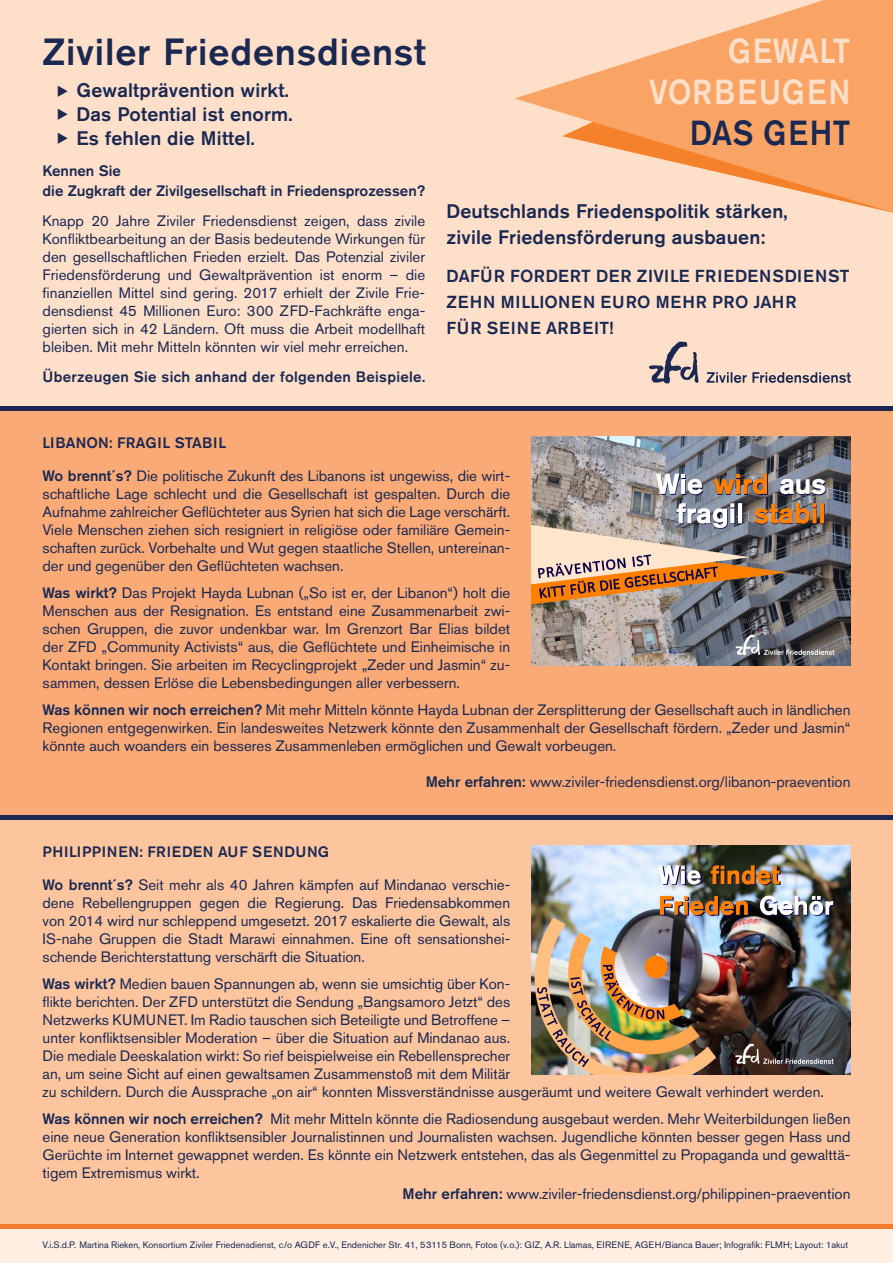
<style>
.page{position:relative;width:893px;height:1263px;background:#fff}
.page>*{position:absolute;margin:0;border:0;box-sizing:border-box;transform-origin:0 0}
.t1{font:500 37.5px "Akzidenz Grotesk Pro";letter-spacing:.02em;color:#1a2852}
.t2{font:500 34.5px/41.1px "Akzidenz Grotesk Pro";letter-spacing:.02em;color:#fee0ca;text-align:right;scale:.9 1}
.t3{font:500 34.5px "Akzidenz Grotesk Pro";color:#1a2852;scale:.9 1}
.t4{font:500 19.5px/24px "Akzidenz Grotesk Pro";letter-spacing:.01em;color:#1a2852}
.t5{font:500 17.25px/26.2px "Akzidenz Grotesk Pro";letter-spacing:.055em;color:#1a2852}
.t6{font:500 17.25px "Akzidenz Grotesk Pro";letter-spacing:.035em;color:#1a2852}
.t7{font:15px/18px "Akzidenz Grotesk Pro";color:#1a2852;text-align:justify}
.t8{font:500 15px "Akzidenz Grotesk Pro";letter-spacing:.02em;color:#1a2852}
.t9{font:500 15px/19.5px "Akzidenz Grotesk Pro";color:#1a2852}
.t10{font:500 15px "Akzidenz Grotesk Pro";letter-spacing:.05em;color:#1a2852}
.t11{font:13.5px/23.4px "Wingdings 3";color:#1a2852;text-align:justify}
.t12{font:9.3px "Akzidenz Grotesk Pro";color:#1a2852}
.s1{font-weight:500}
</style>
<div class="page">
<div style="left:0;top:820px;width:893px;height:405px;background:#fcc59e"></div>
<div style="left:0;top:0;width:893px;height:406px;background:#fee0ca"></div>
<div style="left:0;top:410px;width:893px;height:406px;background:#f9aa76"></div>
<img style="left:531px;top:437px;width:319px;height:229px">
<hr style="left:0;top:816px;width:893px;height:4px;background:#1a2852">
<div style="left:0;top:1228px;width:893px;height:35px;background:#ffeee1"></div>
<img style="left:531px;top:845px;width:319px;height:229px">
<svg style="left:515px;top:0;width:378px;height:212px;fill:#f9a465"></svg>
<svg style="left:706px;top:372px;width:145px;height:11px"></svg>
<svg style="left:649px;top:342px;width:50px;height:41px"></svg>
<hr style="left:0;top:1225px;width:893px;height:4px;background:#f4792b">
<hr style="left:0;top:406px;width:893px;height:4px;background:#1a2852">
<h1 class="t1" style="left:43px;top:28px;width:385px">Ziviler Friedensdienst</h1>
<h3 class="t4" style="left:77px;top:78px;width:217px">Gewaltprävention wirkt.<br>Das Potential ist enorm.<br>Es fehlen die Mittel.</h3>
<p class="t9" style="left:43px;top:161px;width:384px">Kennen Sie<br>die Zugkraft der Zivilgesellschaft in Friedensprozessen?</p>
<p class="t7" style="left:43px;top:212px;width:384px">Knapp 20 Jahre Ziviler Friedensdienst zeigen, dass zivile Konfliktbearbeitung an der Basis bedeutende Wirkungen für den gesellschaftlichen Frieden erzielt. Das Potenzial ziviler Friedensförderung und Gewaltprävention ist enorm – die finanziellen Mittel sind gering. 2017 erhielt der Zivile Frie&shy;densdienst 45 Millionen Euro: 300 ZFD-Fachkräfte enga&shy;gierten sich in 42 Ländern. Oft muss die Arbeit modellhaft bleiben. Mit mehr Mitteln könnten wir viel mehr erreichen.</p>
<p class="t8" style="left:43px;top:367px;width:384px">Überzeugen Sie sich anhand der folgenden Beispiele.</p>
<p class="t11" style="left:57px;top:79px;width:13px">◆ ◆ ◆</p>
<h2 class="t2" style="left:649px;top:30px;width:225px">Gewalt vorbeugen</h2>
<h2 class="t3" style="left:690px;top:111px;width:179px">das ge ht</h2>
<h3 class="t4" style="left:446px;top:198px;width:343px;line-height:26px">Deutschlands Friedenspolitik stärken, zivile Friedensförderung ausbauen:</h3>
<p class="t6" style="left:447px;top:265px;width:289px">Dafü r fordert der zivile friede</p>
<p class="t5" style="left:447px;top:262px;width:404px;text-indent:313px">nsdienst<br>Zehn m illionen euro mehr pro jahr<br>fü r seine arbeit!</p>
<p class="t8" style="left:43px;top:433px;width:185px">Libanon: frag il stabil</p>
<p class="t7" style="left:43px;top:467px;width:469px"><span class="s1">Wo brennt´s?</span> Die politische Zukunft des Libanons ist ungewiss, die wirt&shy;schaftliche Lage schlecht und die Gesellschaft ist gespalten. Durch die Aufnahme zahlreicher Geflüchteter aus Syrien hat sich die Lage verschärft.<br>Viele Menschen ziehen sich resigniert in religiöse oder familiäre Gemein&shy;schaften zurück. Vorbehalte und Wut gegen staatliche Stellen, untereinan&shy;der und gegenüber den Geflüchteten wachsen.</p>
<p class="t7" style="left:43px;top:584px;width:469px"><span class="s1">Was wirkt?</span> Das Projekt Hayda Lubnan („So ist er, der Libanon“) holt die Menschen aus der Resignation. Es entstand eine Zusammenarbeit zwi&shy;schen Gruppen, die zuvor undenkbar war. Im Grenzort Bar Elias bildet der ZFD „Community Activists“ aus, die Geflüchtete und Einheimische in Kontakt bringen. Sie arbeiten im Recyclingprojekt „Zeder und Jasmin“ zu&shy;sammen, dessen Erlöse die Lebensbedingungen aller verbessern.</p>
<p class="t7" style="left:43px;top:701px;width:809px"><span class="s1">Was können wir noch erreichen?</span> Mit mehr Mitteln könnte Hayda Lubnan der Zersplitterung der Gesellschaft auch in ländlichen Regionen entgegenwirken. Ein landesweites Netzwerk könnte den Zusammenhalt der Gesellschaft fördern. „Zeder und Jasmin“ könnte auch woanders ein besseres Zusammenleben ermöglichen und Gewalt vorbeugen.</p>
<p class="t7" style="left:426px;top:773px;width:426px"><span class="s1">Mehr erfahren:</span> www.ziviler-friedensdienst.org/libanon-praevention</p>
<p class="t10" style="left:43px;top:842px;width:140px">Philippinen: Friede</p>
<p class="t10" style="left:203px;top:842px;width:125px">n auf Sendung</p>
<p class="t7" style="left:43px;top:875px;width:469px"><span class="s1">Wo brennt´s?</span> Seit mehr als 40 Jahren kämpfen auf Mindanao verschie&shy;dene Rebellengruppen gegen die Regierung. Das Friedensabkommen von 2014 wird nur schleppend umgesetzt. 2017 eskalierte die Gewalt, als IS-nahe Gruppen die Stadt Marawi einnahmen. Eine oft sensationshei&shy;schende Berichterstattung verschärft die Situation.</p>
<p class="t7" style="left:43px;top:974px;width:783px;text-align:left"><span class="s1">Was wirkt?</span> Medien bauen Spannungen ab, wenn sie umsichtig über Kon-<br>flikte berichten. Der ZFD unterstützt die Sendung „Bangsamoro Jetzt“ des<br>Netzwerks KUMUNET. Im Radio tauschen sich Beteiligte und Betroffene –<br>unter konfliktsensibler Moderation – über die Situation auf Mindanao aus.<br>Die mediale Deeskalation wirkt: So rief beispielweise ein Rebellensprecher<br>an, um seine Sicht auf einen gewaltsamen Zusammenstoß mit dem Militär<br>zu schildern. Durch die Aussprache „on air“ konnten Missverständnisse ausgeräumt und weitere Gewalt verhindert werden.</p>
<p class="t7" style="left:43px;top:1109px;width:809px"><span class="s1">Was können wir noch erreichen?</span> Mit mehr Mitteln könnte die Radiosendung ausgebaut werden. Mehr Weiterbildungen ließen eine neue Generation konfliktsensibler Journalistinnen und Journalisten wachsen. Jugendliche könnten besser gegen Hass und Gerüchte im Internet gewappnet werden. Es könnte ein Netzwerk entstehen, das als Gegenmittel zu Propaganda und gewalttä&shy;tigem Extremismus wirkt.</p>
<p class="t7" style="left:403px;top:1184px;width:449px"><span class="s1">Mehr erfahren:</span> www.ziviler-friedensdienst.org/philippinen-praevention</p>
<p class="t12" style="left:43px;top:1239px;width:807px">V.i.S.d.P. Martina Rieken, Konsortium Ziviler Friedensdienst, c/o AGDF e.V., Endenicher Str. 41, 53115 Bonn, Fotos (v.o.): GIZ, A.R. Llamas, EIRENE, AGEH/Bianca Bauer; Infografik: FLMH; Layout: 1akut</p>
</div>
